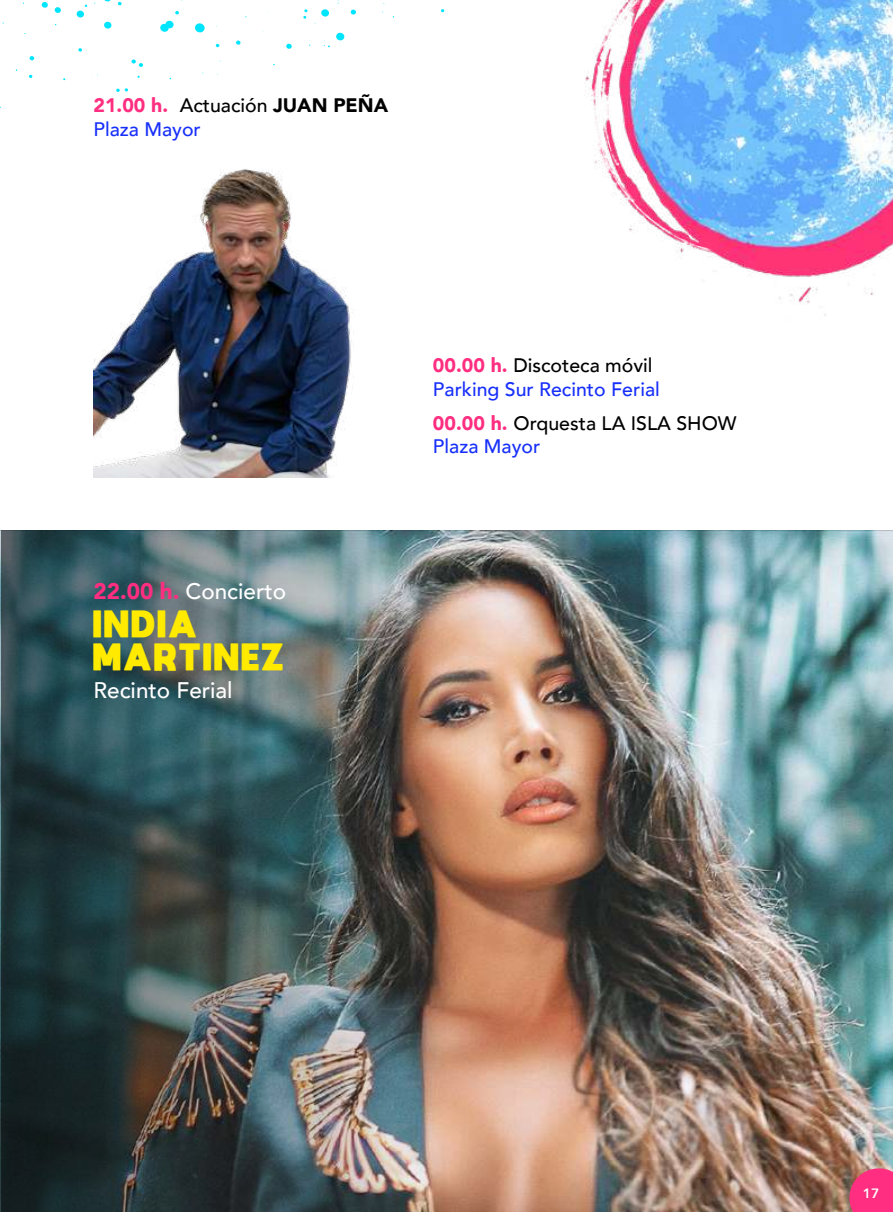
<style>
.page{position:relative;width:893px;height:1212px;background:#fff}
.page>*{position:absolute;margin:0;border:0;box-sizing:border-box;transform-origin:0 0}
.t1{font:800 27px/33px "moon get";letter-spacing:.1em;color:#ffea00}
.t2{font:500 22.5px "Avenir";color:#fff}
.t3{font:500 19.5px/23.4px "Avenir";color:#172ffb}
.t4{font:500 19.5px/23.4px "Avenir";color:#000}
.t5{font:600 13.5px "Avenir Next";color:#fff}
.s1{font-weight:900;color:#ff2e80}
.s2{color:#000}
.s3{font-weight:900;color:#000}
.s4{color:#172ffb}
</style>
<div class="page">
<img style="left:94px;top:169px;width:259px;height:308px">
<img style="left:585px;top:0;width:308px;height:316px">
<svg style="left:0;top:1103px;width:1px;height:19px"></svg>
<img style="left:477px;top:530px;width:416px;height:682px">
<img style="left:1px;top:530px;width:476px;height:682px">
<svg style="left:175px;top:11px;width:4px;height:4px"></svg>
<svg style="left:216px;top:44px;width:4px;height:3px"></svg>
<svg style="left:116px;top:88px;width:12px;height:4px"></svg>
<svg style="left:29px;top:56px;width:5px;height:5px"></svg>
<svg style="left:350px;top:9px;width:6px;height:6px"></svg>
<svg style="left:286px;top:43px;width:6px;height:6px"></svg>
<svg style="left:118px;top:2px;width:4px;height:3px"></svg>
<svg style="left:104px;top:21px;width:8px;height:8px"></svg>
<svg style="left:336px;top:32px;width:9px;height:9px"></svg>
<svg style="left:236px;top:40px;width:5px;height:5px"></svg>
<svg style="left:131px;top:59px;width:12px;height:8px"></svg>
<svg style="left:78px;top:48px;width:4px;height:4px"></svg>
<svg style="left:303px;top:9px;width:5px;height:10px"></svg>
<div style="left:321px;top:9px;width:8px;height:8px;background:#00e5fe;border-radius:3px"></div>
<svg style="left:76px;top:10px;width:8px;height:8px"></svg>
<svg style="left:160px;top:23px;width:9px;height:9px"></svg>
<svg style="left:165px;top:20px;width:9px;height:9px"></svg>
<svg style="left:195px;top:23px;width:10px;height:10px"></svg>
<div style="left:54px;top:7px;width:7px;height:6px;background:#00e5fe;border-radius:3px"></div>
<div style="left:41px;top:2px;width:7px;height:6px;background:#00e5fe;border-radius:3px"></div>
<svg style="left:849px;top:1168px;width:44px;height:44px"></svg>
<p class="t3" style="left:94px;top:93px;width:296px"><span class="s1">21.00 h.</span> <span class="s2">Actuación</span> <span class="s3">JUAN PEÑA<br></span>Plaza Mayor</p>
<p class="t2" style="left:94px;top:572px;width:194px"><span class="s1">22.00 h.</span> Concierto</p>
<h1 class="t1" style="left:94px;top:607px;width:191px">INDIA<br>MARTINEZ</h1>
<p class="t2" style="left:94px;top:671px;width:141px">Recinto Ferial</p>
<p class="t3" style="left:433px;top:353px;width:228px"><span class="s1">00.00 h.</span> <span class="s2">Discoteca móvil<br></span>Parking Sur Recinto Ferial</p>
<p class="t4" style="left:433px;top:410px;width:305px"><span class="s1">00.00 h.</span> Orquesta LA ISLA SHOW<br><span class="s4">Plaza Mayor</span></p>
<p class="t5" style="left:863px;top:1182px;width:18px">17</p>
</div>
